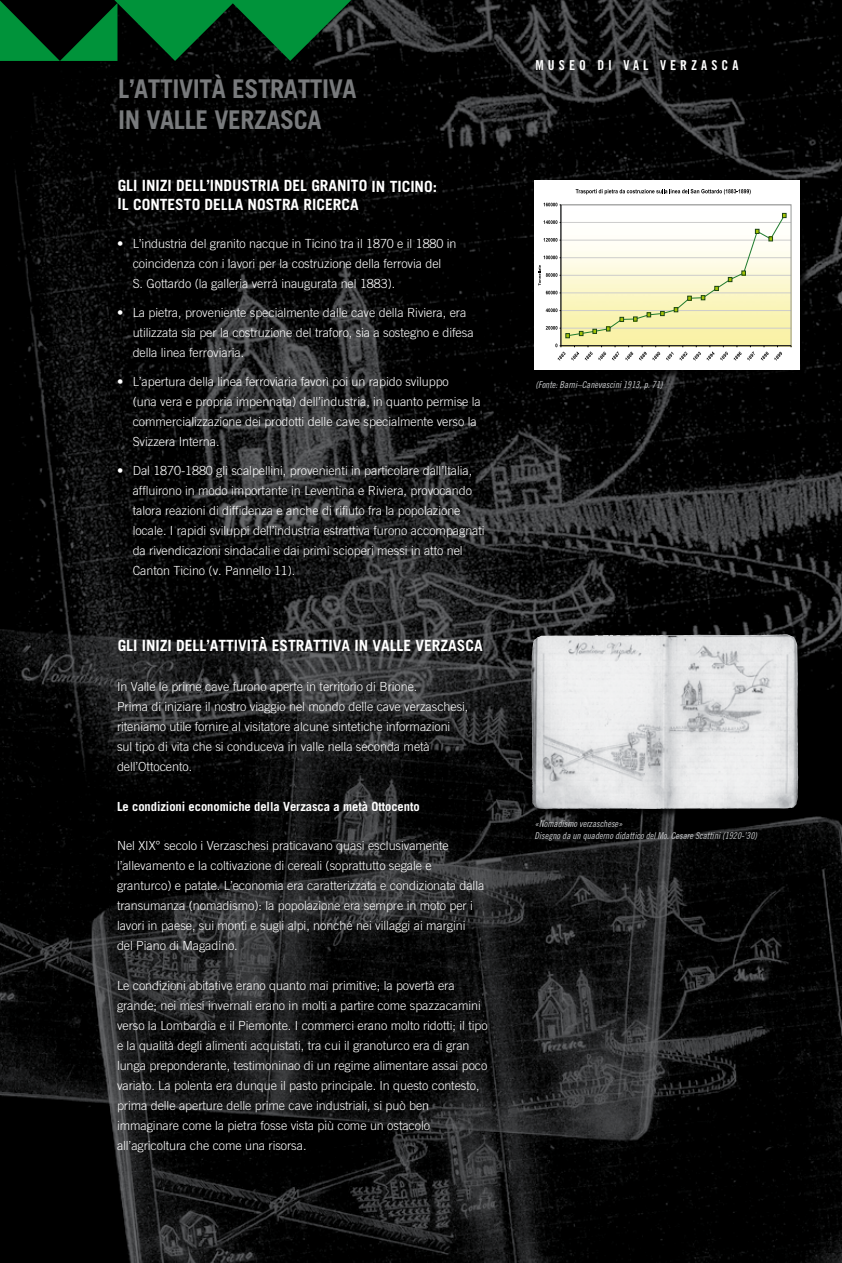
<style>
.page{position:relative;width:842px;height:1263px;background:#fff}
.page>*{position:absolute;margin:0;border:0;box-sizing:border-box;transform-origin:0 0}
.t1{font:700 25.8px/30.9px "Trade Gothic";letter-spacing:-.02em;color:#787a7c}
.t2{font:700 15.45px/18.5px "Trade Gothic";letter-spacing:-.005em;color:#fff}
.t3{font:13.65px "Trade Gothic Bold Cond Twenty";letter-spacing:.295em;color:#fff}
.t4{font:300 12.6px/20px "Trade Gothic";letter-spacing:-.005em;color:#fff}
.t5{font:700 12.6px "Trade Gothic";letter-spacing:-.005em;color:#fff}
.t6{font:9.45px/11.4px "Trade Gothic Cond Eighteen Obl";color:#caccce}
</style>
<div class="page">
<img style="left:0;top:0;width:842px;height:1263px">
<svg style="left:0;top:0;width:351px;height:61px;background:#034e21"></svg>
<img style="left:532px;top:178px;width:279px;height:202px">
<svg style="left:534px;top:180px;width:266px;height:189px"></svg>
<hr style="left:561px;top:328px;width:230px;height:1px;background:#cccccb">
<hr style="left:561px;top:310px;width:230px;height:1px;background:#cccccb">
<hr style="left:561px;top:293px;width:230px;height:1px;background:#cccccb">
<hr style="left:561px;top:275px;width:230px;height:1px;background:#cccccb">
<hr style="left:561px;top:257px;width:230px;height:1px;background:#cccccb">
<hr style="left:561px;top:240px;width:230px;height:1px;background:#cccccb">
<hr style="left:561px;top:222px;width:230px;height:1px;background:#cccccb">
<hr style="left:561px;top:205px;width:1px;height:141px;background:#000">
<hr style="left:561px;top:345px;width:230px;height:1px;background:#000">
<svg style="left:576px;top:189px;width:175px;height:6px"></svg>
<svg style="left:544px;top:203px;width:17px;height:3px"></svg>
<svg style="left:555px;top:344px;width:10px;height:17px"></svg>
<svg style="left:571px;top:346px;width:8px;height:15px"></svg>
<svg style="left:585px;top:346px;width:7px;height:15px"></svg>
<svg style="left:598px;top:346px;width:8px;height:15px"></svg>
<svg style="left:612px;top:346px;width:7px;height:15px"></svg>
<svg style="left:625px;top:346px;width:8px;height:15px"></svg>
<svg style="left:639px;top:346px;width:21px;height:15px"></svg>
<svg style="left:666px;top:346px;width:8px;height:15px"></svg>
<svg style="left:680px;top:346px;width:21px;height:15px"></svg>
<svg style="left:707px;top:346px;width:7px;height:15px"></svg>
<svg style="left:720px;top:346px;width:8px;height:15px"></svg>
<svg style="left:734px;top:346px;width:7px;height:15px"></svg>
<svg style="left:747px;top:346px;width:8px;height:15px"></svg>
<svg style="left:761px;top:346px;width:7px;height:15px"></svg>
<svg style="left:774px;top:346px;width:8px;height:15px"></svg>
<svg style="left:538px;top:213px;width:248px;height:125px"></svg>
<img style="left:511px;top:609px;width:317px;height:251px">
<img style="left:651px;top:634px;width:132px;height:1px">
<h1 class="t1" style="left:118px;top:73px;width:240px">L’ATTIVITÀ ESTRATTIVA<br>IN VALLE VERZASCA</h1>
<p class="t2" style="left:118px;top:176px;width:321px">GLI INIZI DELL’INDUSTRIA DEL GRANITO IN TICINO:<br>IL CONTESTO DELLA NOSTRA RICERCA</p>
<p class="t4" style="left:133px;top:233px;width:325px;text-indent:-16px">• L’industria del granito nacque in Ticino tra il 1870 e il 1880 in coincidenza con i lavori per la costruzione della ferrovia del<br>S. Gottardo (la galleria verrà inaugurata nel 1883).</p>
<p class="t4" style="left:133px;top:302px;width:342px;text-indent:-16px">• La pietra, proveniente specialmente dalle cave della Riviera, era utilizzata sia per la costruzione del traforo, sia a sostegno e difesa della linea ferroviaria.</p>
<p class="t4" style="left:133px;top:371px;width:350px;text-indent:-16px">• L’apertura della linea ferroviaria favorì poi un rapido sviluppo<br>(una vera e propria impennata) dell’industria, in quanto permise la commercializzazione dei prodotti delle cave specialmente verso la Svizzera Interna.</p>
<p class="t4" style="left:133px;top:460px;width:354px;text-indent:-16px">• Dal 1870-1880 gli scalpellini, provenienti in particolare dall’Italia, affluirono in modo importante in Leventina e Riviera, provocando talora reazioni di diffidenza e anche di rifiuto fra la popolazione locale. I rapidi sviluppi dell’industria estrattiva furono accompagnati da rivendicazioni sindacali e dai primi scioperi messi in atto nel Canton Ticino (v. Pannello 11).</p>
<p class="t2" style="left:118px;top:636px;width:366px">GLI INIZI DELL’ATTIVITÀ ESTRATTIVA IN VALLE VERZASCA</p>
<p class="t4" style="left:117px;top:676px;width:353px">In Valle le prime cave furono aperte in territorio di Brione.<br>Prima di iniziare il nostro viaggio nel mondo delle cave verzaschesi, riteniamo utile fornire al visitatore alcune sintetiche informazioni sul tipo di vita che si conduceva in valle nella seconda metà dell’Ottocento.</p>
<p class="t5" style="left:117px;top:798px;width:304px">Le condizioni economiche della Verzasca a metà Ottocento</p>
<p class="t4" style="left:117px;top:836px;width:369px">Nel XIX° secolo i Verzaschesi praticavano quasi esclusivamente l’allevamento e la coltivazione di cereali (soprattutto segale e granturco) e patate. L’economia era caratterizzata e condizionata dalla transumanza (nomadismo): la popolazione era sempre in moto per i lavori in paese, sui monti e sugli alpi, nonché nei villaggi ai margini del Piano di Magadino.</p>
<p class="t4" style="left:117px;top:975px;width:372px">Le condizioni abitative erano quanto mai primitive; la povertà era grande; nei mesi invernali erano in molti a partire come spazzacamini verso la Lombardia e il Piemonte. I commerci erano molto ridotti; il tipo e la qualità degli alimenti acquistati, tra cui il granoturco era di gran lunga preponderante, testimoninao di un regime alimentare assai poco variato. La polenta era dunque il pasto principale. In questo contesto, prima delle aperture delle prime cave industriali, si può ben immaginare come la pietra fosse vista più come un ostacolo all’agricoltura che come una risorsa.</p>
<p class="t3" style="left:536px;top:57px;width:204px">MUSEO DI VAL VERZASCA</p>
<p class="t6" style="left:535px;top:379px;width:129px">(Fonte: Barni–Canevascini 1913, p. 71)</p>
<p class="t6" style="left:535px;top:818px;width:224px">«Nomadismo verzaschese»<br>Disegno da un quaderno didattico del Mo. Cesare Scattini (1920-’30)</p>
</div>
